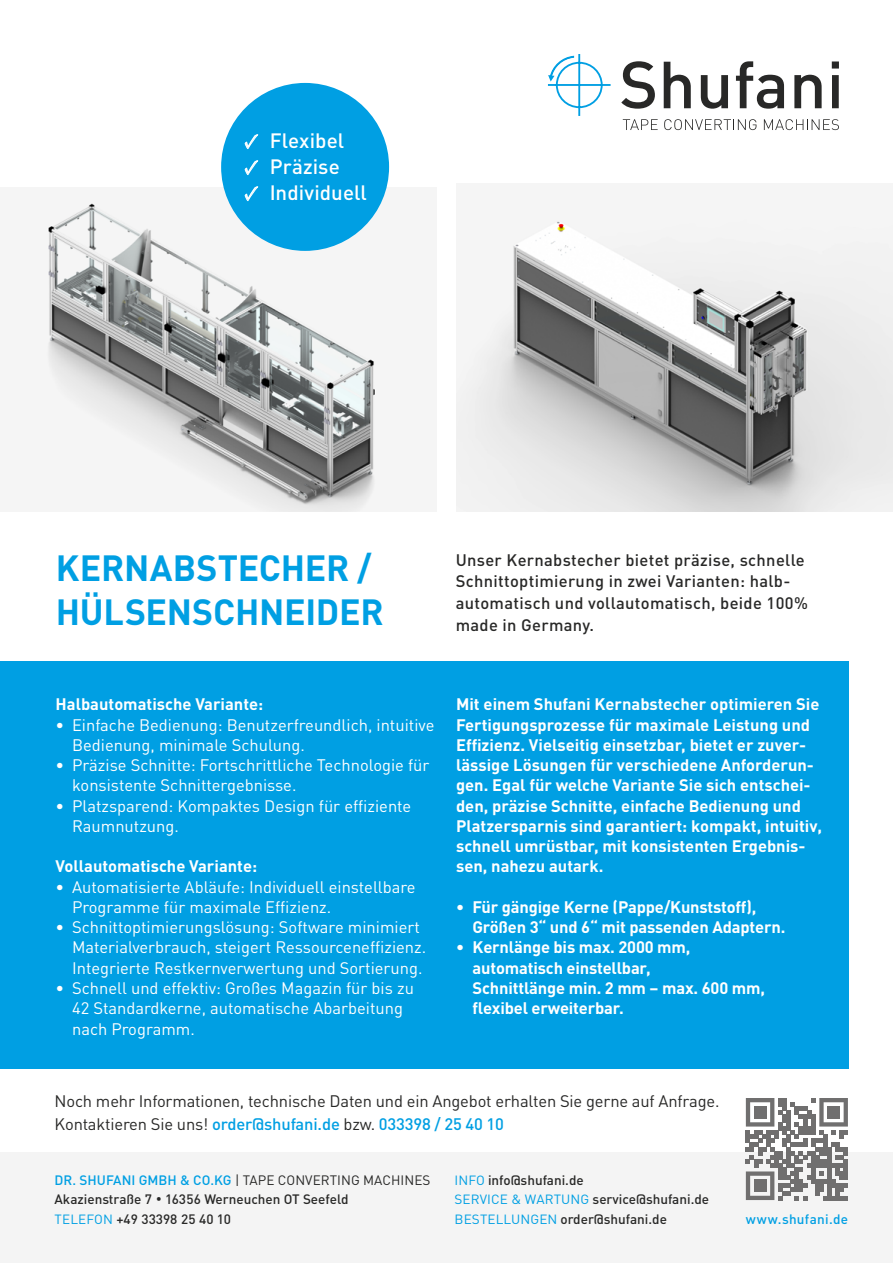
<style>
.page{position:relative;width:893px;height:1263px;background:#fff}
.page>*{position:absolute;margin:0;border:0;box-sizing:border-box;transform-origin:0 0}
.t1{font:700 36px/44.7px "DIN Pro";letter-spacing:-.005em;color:#009fe3}
.Überschrift{font:500 20.55px "DIN Pro";color:#fff}
.t2{font:700 16.5px/20.2px "DIN Pro";color:#fff}
.t3{font:16.5px/20.2px "DIN Pro";color:#fff}
.t4{font:500 16.5px/21.8px "DIN Pro";letter-spacing:.02em;color:#282827}
.t5{font:16.5px/22.5px "DIN Pro";letter-spacing:-.01em;color:#282827}
.t6{font:500 13.5px/19.5px "DIN Pro";color:#282827}
.t7{font:13.5px "DIN Pro";letter-spacing:.005em;color:#282827}
.t8{font:500 13.5px "DIN Pro";letter-spacing:.02em;color:#009fe3}
.s1{font-family:"Minion Pro";font-weight:700}
.s2{font-weight:500;color:#009fe3}
.s3{font-family:"Aktiv Grotesk";font-weight:400}
.s4{font-weight:400;font-size:13.2px;color:#009fe3}
</style>
<div class="page">
<img style="left:456px;top:219px;width:437px;height:293px">
<div style="left:0;top:661px;width:848px;height:408px;background:#009fe3"></div>
<svg style="left:621px;top:61px;width:34px;height:48px"></svg>
<svg style="left:664px;top:62px;width:27px;height:46px"></svg>
<svg style="left:701px;top:75px;width:27px;height:34px"></svg>
<svg style="left:736px;top:61px;width:48px;height:48px"></svg>
<svg style="left:794px;top:75px;width:28px;height:33px"></svg>
<svg style="left:832px;top:61px;width:7px;height:47px"></svg>
<svg style="left:623px;top:119px;width:35px;height:11px"></svg>
<svg style="left:664px;top:119px;width:92px;height:11px"></svg>
<svg style="left:764px;top:119px;width:75px;height:11px"></svg>
<svg style="left:547px;top:54px;width:64px;height:62px"></svg>
<img style="left:46px;top:188px;width:341px;height:324px">
<div style="left:221px;top:83px;width:168px;height:168px;background:#009fe3;border-radius:50%"></div>
<div style="left:0;top:1152px;width:893px;height:111px;background:#f4f4f4"></div>
<svg style="left:746px;top:1098px;width:102px;height:102px"></svg>
<div style="left:754px;top:1106px;width:12px;height:12px;background:#706f6f"></div>
<div style="left:827px;top:1106px;width:13px;height:12px;background:#706f6f"></div>
<div style="left:754px;top:1179px;width:12px;height:13px;background:#706f6f"></div>
<p class="Überschrift" style="left:244px;top:127px;width:101px"><span class="s1">✓</span> Flexibel</p>
<p class="Überschrift" style="left:244px;top:153px;width:97px"><span class="s1">✓</span> Präzise</p>
<p class="Überschrift" style="left:244px;top:179px;width:124px"><span class="s1">✓</span> Individuell</p>
<p class="t1" style="left:56px;top:544px;width:329px">KERNABSTECHER /<br>HÜLSENSCHNEIDER</p>
<p class="t4" style="left:456px;top:548px;width:350px">Unser Kernabstecher bietet präzise, schnelle<br>Schnittoptimierung in zwei Varianten: halb-</p>
<p class="t4" style="left:456px;top:592px;width:354px">automatisch und vollautomatisch, beide 100% made in Germany.</p>
<p class="t2" style="left:56px;top:694px;width:209px">Halbautomatische Variante:</p>
<p class="t3" style="left:56px;top:714px;width:380px">• Einfache Bedienung: Benutzerfreundlich, intuitive</p>
<p class="t3" style="left:72px;top:734px;width:234px">Bedienung, minimale Schulung.</p>
<p class="t3" style="left:56px;top:754px;width:375px">• Präzise Schnitte: Fortschrittliche Technologie für</p>
<p class="t3" style="left:72px;top:775px;width:226px">konsistente Schnittergebnisse.</p>
<p class="t3" style="left:56px;top:795px;width:357px">• Platzsparend: Kompaktes Design für effiziente</p>
<p class="t3" style="left:72px;top:815px;width:108px">Raumnutzung.</p>
<p class="t2" style="left:56px;top:856px;width:203px">Vollautomatische Variante:</p>
<p class="t3" style="left:56px;top:876px;width:362px">• Automatisierte Abläufe: Individuell einstellbare</p>
<p class="t3" style="left:72px;top:896px;width:261px">Programme für maximale Effizienz.</p>
<p class="t3" style="left:56px;top:916px;width:366px">• Schnittoptimierungslösung: Software minimiert</p>
<p class="t3" style="left:72px;top:937px;width:356px">Materialverbrauch, steigert Ressourceneffizienz.<br>Integrierte Restkernverwertung und Sortierung.</p>
<p class="t3" style="left:56px;top:977px;width:360px">• Schnell und effektiv: Großes Magazin für bis zu</p>
<p class="t3" style="left:72px;top:997px;width:332px">42 Standardkerne, automatische Abarbeitung</p>
<p class="t3" style="left:72px;top:1018px;width:124px">nach Programm.</p>
<p class="t2" style="left:456px;top:694px;width:367px">Mit einem Shufani Kernabstecher optimieren Sie Fertigungsprozesse für maximale Leistung und Effizienz. Vielseitig einsetzbar, bietet er zuver&shy;lässige Lösungen für verschiedene Anforderun&shy;gen. Egal für welche Variante Sie sich entschei&shy;den, präzise Schnitte, einfache Bedienung und Platzersparnis sind garantiert: kompakt, intuitiv, schnell umrüstbar, mit konsistenten Ergebnis&shy;sen, nahezu autark.</p>
<p class="t2" style="left:456px;top:896px;width:302px">• Für gängige Kerne (Pappe/Kunststoff),</p>
<p class="t2" style="left:473px;top:916px;width:314px">Größen 3“ und 6“ mit passenden Adaptern.</p>
<p class="t2" style="left:456px;top:937px;width:236px">• Kernlänge bis max. 2000 mm,</p>
<p class="t2" style="left:473px;top:957px;width:180px">automatisch einstellbar,</p>
<p class="t2" style="left:473px;top:977px;width:294px">Schnittlänge min. 2 mm – max. 600 mm,</p>
<p class="t2" style="left:473px;top:997px;width:153px">flexibel erweiterbar.</p>
<p class="t5" style="left:55px;top:1089px;width:666px">Noch mehr Informationen, technische Daten und ein Angebot erhalten Sie gerne auf Anfrage.<br>Kontaktieren Sie uns! <span class="s2">order@shufani.de</span> bzw. <span class="s2">033398 / 25 40 10</span></p>
<p class="t7" style="left:55px;top:1171px;width:377px"><span class="s2">DR. SHUFANI GMBH &amp; CO.KG</span> | TAPE CONVERTING MACHINES</p>
<p class="t6" style="left:55px;top:1189px;width:296px">Akazienstraße 7 <span class="s3">•</span> 16356 Werneuchen OT Seefeld</p>
<p class="t6" style="left:55px;top:1209px;width:178px"><span class="s4">TELEFON</span> +49 33398 25 40 10</p>
<p class="t6" style="left:454px;top:1170px;width:131px"><span class="s4">INFO</span> info@shufani.de</p>
<p class="t6" style="left:454px;top:1189px;width:256px"><span class="s4">SERVICE &amp; WARTUNG</span> service@shufani.de<br><span class="s4">BESTELLUNGEN</span> order@shufani.de</p>
<p class="t8" style="left:746px;top:1210px;width:104px">www.shufani.de</p>
</div>
